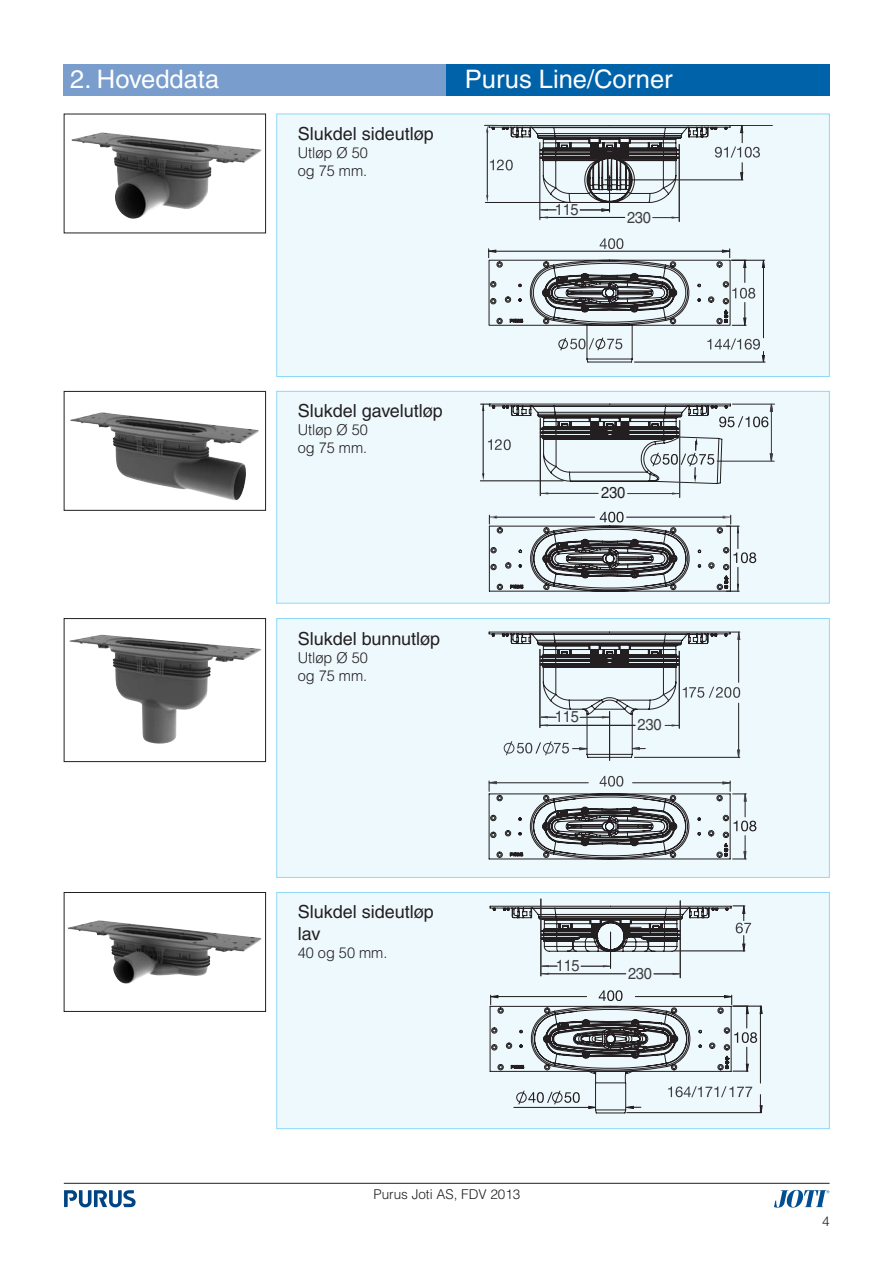
<style>
.page{position:relative;width:893px;height:1263px;background:#fff}
.page>*{position:absolute;margin:0;border:0;box-sizing:border-box;transform-origin:0 0}
.t1{font:25.5px "Helvetica";color:#fff}
.t2{font:18px/21.6px "Helvetica";color:#231f20}
.t3{font:15.9px "Helvetica";letter-spacing:-.02em;color:#3f3e40;scale:.93 1}
.t4{font:15.9px "Helvetica";color:#231f20;scale:.93 1}
.t5{font:300 15px/18px "Helvetica";color:#231f20}
.t6{font:300 13.5px "Helvetica";color:#231f20}
</style>
<div class="page">
<hr style="left:64px;top:1183px;width:765px;height:1px;background:#231f20">
<svg style="left:64px;top:1190px;width:72px;height:17px"></svg>
<svg style="left:774px;top:1189px;width:55px;height:19px"></svg>
<div style="left:64px;top:64px;width:383px;height:32px;background:#799dcd"></div>
<div style="left:447px;top:64px;width:382px;height:32px;background:#0063a9"></div>
<div style="left:277px;top:114px;width:552px;height:262px;background:#eef9fe"></div>
<hr style="left:485px;top:202px;width:85px;height:1px;background:#231f20">
<hr style="left:731px;top:125px;width:41px;height:1px;background:#231f20">
<hr style="left:487px;top:130px;width:1px;height:67px;background:#231f20">
<hr style="left:604px;top:180px;width:139px;height:1px;background:#231f20">
<svg style="left:730px;top:125px;width:30px;height:55px"></svg>
<svg style="left:732px;top:288px;width:23px;height:38px"></svg>
<hr style="left:634px;top:362px;width:131px;height:1px;background:#231f20">
<hr style="left:731px;top:260px;width:33px;height:1px;background:#231f20">
<hr style="left:763px;top:260px;width:1px;height:78px;background:#231f20">
<svg style="left:730px;top:339px;width:34px;height:23px"></svg>
<svg style="left:730px;top:249px;width:16px;height:33px"></svg>
<svg style="left:488px;top:125px;width:242px;height:237px"></svg>
<svg style="left:580px;top:208px;width:29px;height:4px"></svg>
<hr style="left:609px;top:176px;width:1px;height:36px;background:#231f20">
<hr style="left:679px;top:144px;width:1px;height:78px;background:#231f20">
<svg style="left:652px;top:216px;width:26px;height:3px"></svg>
<hr style="left:540px;top:217px;width:84px;height:1px;background:#231f20">
<svg style="left:540px;top:209px;width:16px;height:10px"></svg>
<svg style="left:486px;top:195px;width:2px;height:7px"></svg>
<svg style="left:484px;top:125px;width:13px;height:8px"></svg>
<svg style="left:490px;top:160px;width:22px;height:10px"></svg>
<div style="left:276px;top:114px;width:553px;height:263px;border:1px solid #8ed8f8"></div>
<img style="left:72px;top:132px;width:189px;height:87px">
<img style="left:70px;top:412px;width:188px;height:89px">
<div style="left:64px;top:391px;width:202px;height:120px;border:1px solid #231f20"></div>
<img style="left:70px;top:635px;width:191px;height:109px">
<div style="left:64px;top:618px;width:202px;height:144px;border:1px solid #231f20"></div>
<img style="left:68px;top:920px;width:193px;height:64px">
<div style="left:64px;top:892px;width:202px;height:120px;border:1px solid #231f20"></div>
<div style="left:277px;top:392px;width:552px;height:211px;background:#eef9fe"></div>
<hr style="left:717px;top:461px;width:57px;height:1px;background:#3f3e40">
<hr style="left:732px;top:404px;width:42px;height:1px;background:#3f3e40">
<svg style="left:488px;top:484px;width:193px;height:107px"></svg>
<svg style="left:489px;top:512px;width:267px;height:80px"></svg>
<hr style="left:540px;top:419px;width:1px;height:77px;background:#231f20">
<hr style="left:679px;top:420px;width:1px;height:78px;background:#3f3e40">
<hr style="left:627px;top:493px;width:52px;height:1px;background:#3f3e40">
<svg style="left:672px;top:492px;width:7px;height:3px"></svg>
<hr style="left:540px;top:493px;width:58px;height:1px;background:#3f3e40">
<svg style="left:541px;top:492px;width:7px;height:3px"></svg>
<svg style="left:480px;top:404px;width:293px;height:80px"></svg>
<div style="left:276px;top:391px;width:553px;height:212px;border:1px solid #8ed8f8"></div>
<div style="left:277px;top:619px;width:552px;height:258px;background:#eef9fe"></div>
<svg style="left:737px;top:750px;width:3px;height:8px"></svg>
<svg style="left:731px;top:632px;width:9px;height:8px"></svg>
<svg style="left:722px;top:781px;width:34px;height:79px"></svg>
<svg style="left:489px;top:632px;width:241px;height:227px"></svg>
<hr style="left:539px;top:649px;width:1px;height:79px;background:#231f20">
<svg style="left:580px;top:716px;width:29px;height:3px"></svg>
<hr style="left:609px;top:711px;width:1px;height:49px;background:#231f20">
<svg style="left:540px;top:715px;width:16px;height:3px"></svg>
<hr style="left:679px;top:651px;width:1px;height:77px;background:#231f20">
<svg style="left:665px;top:724px;width:14px;height:3px"></svg>
<hr style="left:540px;top:725px;width:95px;height:1px;background:#231f20">
<svg style="left:540px;top:724px;width:8px;height:2px"></svg>
<svg style="left:682px;top:687px;width:58px;height:11px"></svg>
<div style="left:276px;top:618px;width:553px;height:260px;border:1px solid #8ed8f8"></div>
<div style="left:277px;top:893px;width:552px;height:235px;background:#eef9fe"></div>
<hr style="left:674px;top:951px;width:71px;height:1px;background:#231f20">
<hr style="left:626px;top:1112px;width:135px;height:1px;background:#231f20">
<svg style="left:731px;top:995px;width:31px;height:77px"></svg>
<svg style="left:760px;top:1095px;width:2px;height:18px"></svg>
<hr style="left:760px;top:1006px;width:1px;height:77px;background:#231f20">
<svg style="left:489px;top:906px;width:242px;height:207px"></svg>
<hr style="left:540px;top:899px;width:1px;height:77px;background:#231f20">
<svg style="left:581px;top:965px;width:29px;height:3px"></svg>
<hr style="left:610px;top:932px;width:1px;height:36px;background:#231f20">
<svg style="left:541px;top:965px;width:16px;height:2px"></svg>
<hr style="left:680px;top:901px;width:1px;height:77px;background:#231f20">
<svg style="left:653px;top:973px;width:26px;height:2px"></svg>
<hr style="left:541px;top:973px;width:84px;height:1px;background:#3f3e40">
<svg style="left:733px;top:906px;width:18px;height:45px"></svg>
<div style="left:276px;top:892px;width:553px;height:237px;border:1px solid #8ed8f8"></div>
<h1 class="t1" style="left:70px;top:69px;width:150px">2. Hoveddata</h1>
<h1 class="t1" style="left:465px;top:69px;width:209px">Purus Line/Corner</h1>
<p class="t2" style="left:298px;top:125px;width:137px">Slukdel sideutløp</p>
<p class="t5" style="left:298px;top:145px;width:72px">Utløp Ø 50 og 75 mm.</p>
<p class="t2" style="left:298px;top:402px;width:147px">Slukdel gavelutløp</p>
<p class="t5" style="left:298px;top:423px;width:72px">Utløp Ø 50 og 75 mm.</p>
<p class="t2" style="left:298px;top:630px;width:144px">Slukdel bunnutløp</p>
<p class="t5" style="left:298px;top:650px;width:72px">Utløp Ø 50 og 75 mm.</p>
<p class="t2" style="left:298px;top:903px;width:137px">Slukdel sideutløp lav</p>
<p class="t5" style="left:298px;top:945px;width:91px">40 og 50 mm.</p>
<p class="t3" style="left:555px;top:203px;width:27px">115</p>
<p class="t3" style="left:627px;top:211px;width:27px">230</p>
<p class="t4" style="left:601px;top:487px;width:27px">230</p>
<p class="t3" style="left:555px;top:711px;width:27px">115</p>
<p class="t3" style="left:637px;top:719px;width:27px">230</p>
<p class="t3" style="left:556px;top:960px;width:27px">115</p>
<p class="t3" style="left:628px;top:967px;width:27px">230</p>
<p class="t6" style="left:373px;top:1190px;width:148px">Purus Joti AS, FDV 2013</p>
<p class="t6" style="left:822px;top:1217px;width:9px">4</p>
</div>
